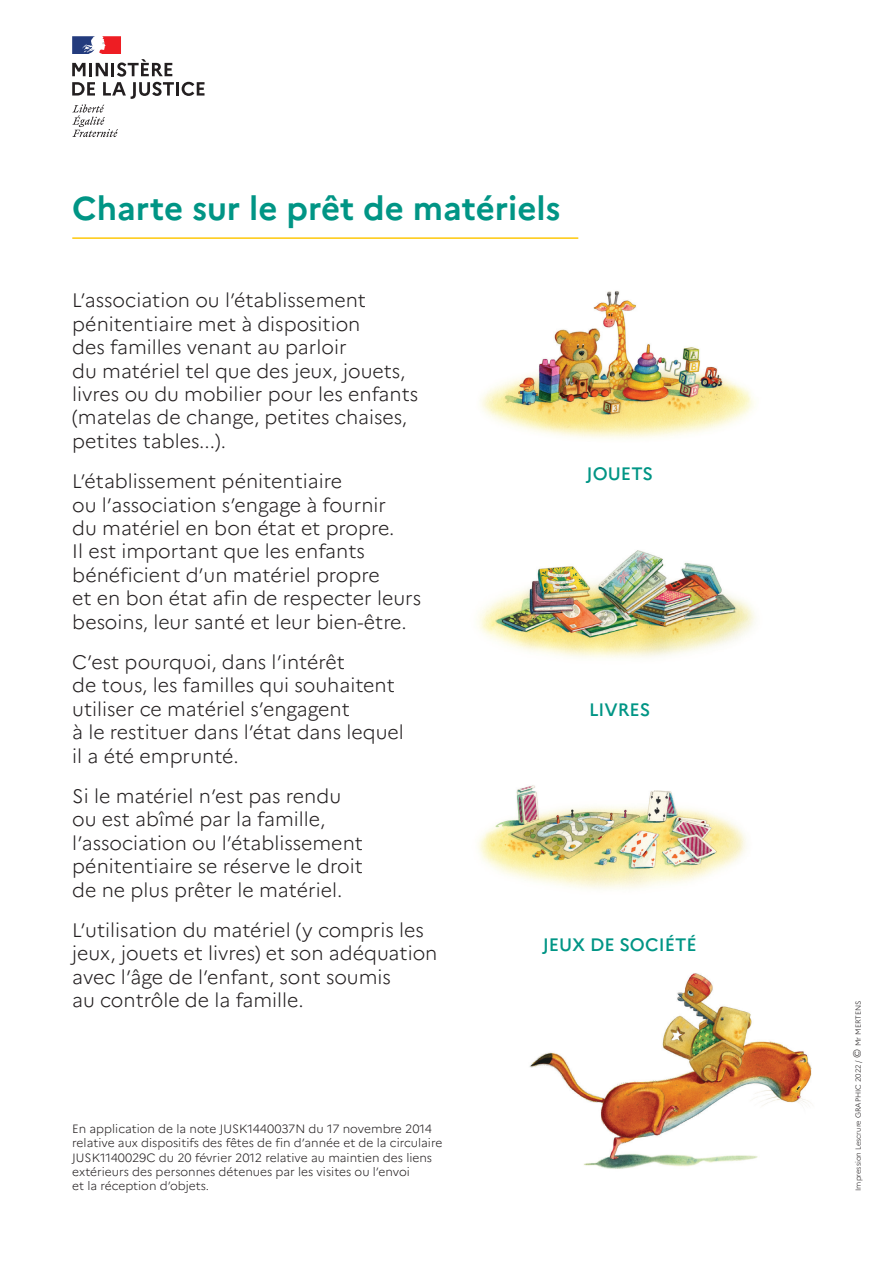
<style>
.page{position:relative;width:893px;height:1263px;background:#fff}
.page>*{position:absolute;margin:0;border:0;box-sizing:border-box;transform-origin:0 0}
.t1{font:700 33px "Marianne";color:#009585}
.t2{font:300 19.5px/23.4px "Marianne";color:#231f20}
.t3{font:500 18px "Marianne";color:#009585}
.t4{font:300 12px/14.4px "Marianne";color:#231f20}
.t5{font:300 7.35px "Marianne";color:#231f20}
.s1{font-size:10.5px}
</style>
<div class="page">
<hr style="left:72px;top:237px;width:506px;height:2px;background:#fec80b">
<img style="left:529px;top:973px;width:283px;height:196px">
<img style="left:480px;top:290px;width:275px;height:149px">
<img style="left:477px;top:550px;width:279px;height:108px">
<img style="left:478px;top:785px;width:269px;height:104px">
<hr style="left:176px;top:82px;width:3px;height:14px;background:#231f20">
<svg style="left:182px;top:82px;width:22px;height:14px"></svg>
<svg style="left:72px;top:36px;width:102px;height:101px"></svg>
<h1 class="t1" style="left:72px;top:188px;width:490px">Charte sur le prêt de matériels</h1>
<p class="t2" style="left:72px;top:289px;width:348px">L’association ou l’établissement pénitentiaire met à disposition<br>des familles venant au parloir<br>du matériel tel que des jeux, jouets, livres ou du mobilier pour les enfants (matelas de change, petites chaises, petites tables...).</p>
<p class="t2" style="left:72px;top:469px;width:350px">L’établissement pénitentiaire<br>ou l’association s’engage à fournir<br>du matériel en bon état et propre.<br>Il est important que les enfants bénéficient d’un matériel propre<br>et en bon état afin de respecter leurs besoins, leur santé et leur bien-être.</p>
<p class="t2" style="left:72px;top:650px;width:333px">C’est pourquoi, dans l’intérêt<br>de tous, les familles qui souhaitent utiliser ce matériel s’engagent<br>à le restituer dans l’état dans lequel il a été emprunté.</p>
<p class="t2" style="left:72px;top:784px;width:292px">Si le matériel n’est pas rendu ou est abîmé par la famille, l’association ou l’établissement pénitentiaire se réserve le droit de ne plus prêter le matériel.</p>
<p class="t2" style="left:72px;top:918px;width:367px">L’utilisation du matériel (y compris les jeux, jouets et livres) et son adéquation avec l’âge de l’enfant, sont soumis<br>au contrôle de la famille.</p>
<p class="t4" style="left:72px;top:1121px;width:372px">En application de la note JUSK1440037N du 17 novembre 2014 relative aux dispositifs des fêtes de fin d’année et de la circulaire JUSK1140029C du 20 février 2012 relative au maintien des liens extérieurs des personnes détenues par les visites ou l’envoi<br>et la réception d’objets.</p>
<p class="t3" style="left:586px;top:463px;width:68px">JOUETS</p>
<p class="t3" style="left:589px;top:698px;width:63px">LIVRES</p>
<p class="t3" style="left:543px;top:933px;width:156px">JEUX DE SOCIÉTÉ</p>
<p class="t5" style="left:854px;top:1191px;width:191px;rotate:-90deg">Impression Lescrure GRAPHIC 2022 / <span class="s1">©</span> Mr MERTENS</p>
</div>
